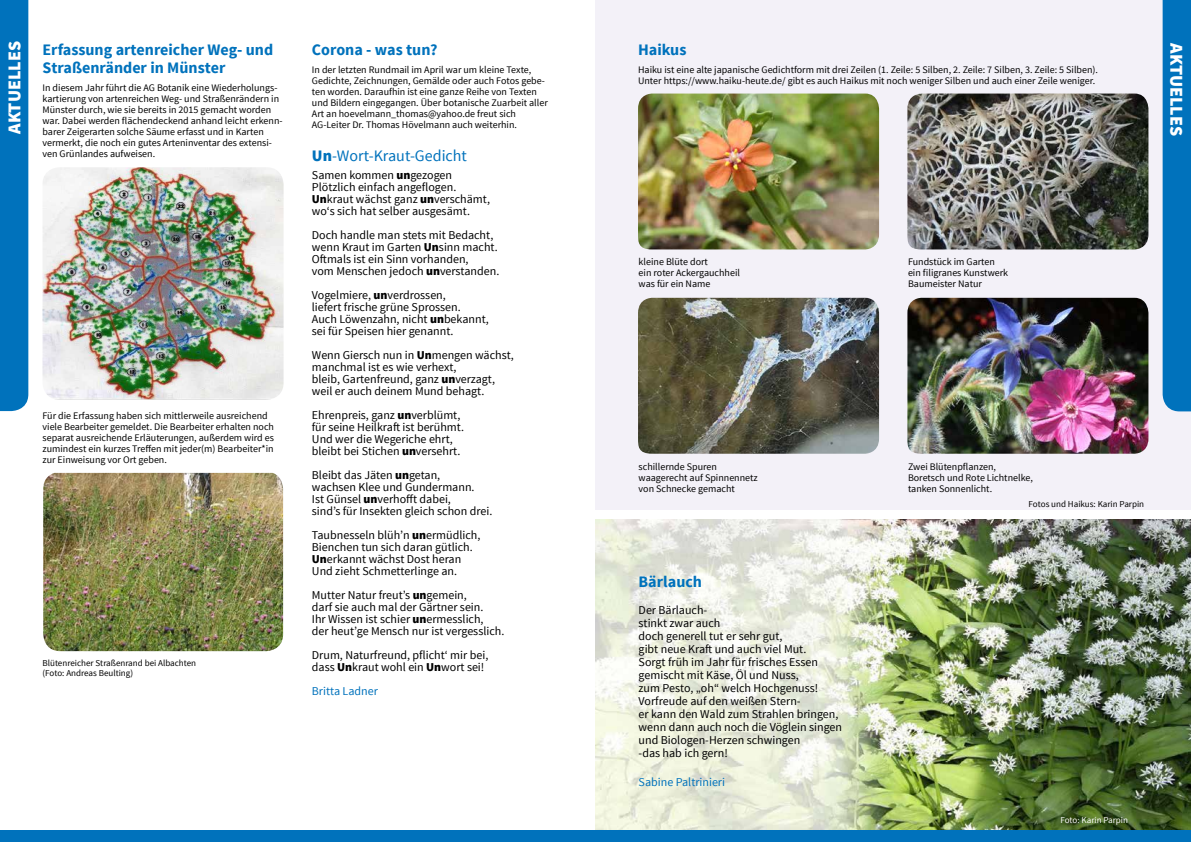
<style>
.page{position:relative;width:1191px;height:842px;background:#fff}
.page>*{position:absolute;margin:0;border:0;box-sizing:border-box;transform-origin:0 0}
.t1{font:900 18px "Source Sans Pro";color:#fff}
.t2{font:700 16px/18px "Source Sans Pro";color:#0072bc}
.t3{font:16px "Source Sans Pro";color:#0072bc}
.t4{font:12px/12px "Source Sans Pro";color:#000}
.t5{font:12px "Source Sans Pro";color:#0072bc}
.t6{font:10px/11px "Source Sans Pro";color:#000}
.t7{font:9px/10px "Source Sans Pro";color:#000}
.t8{font:9px "Source Sans Pro";color:#fff}
.s1{font-weight:900}
</style>
<div class="page">
<div style="left:595px;top:0;width:596px;height:510px;background:#f3f1f8"></div>
<div style="left:0;top:0;width:28px;height:411px;background:#0072bc"></div>
<img style="left:43px;top:473px;width:240px;height:178px">
<div style="left:1162px;top:0;width:29px;height:411px;background:#0072bc"></div>
<img style="left:907px;top:298px;width:241px;height:156px">
<img style="left:638px;top:94px;width:241px;height:155px">
<img style="left:907px;top:94px;width:241px;height:155px">
<img style="left:638px;top:298px;width:241px;height:156px">
<img style="left:595px;top:520px;width:596px;height:311px">
<div style="left:0;top:831px;width:1191px;height:11px;background:#0072bc"></div>
<img style="left:43px;top:167px;width:240px;height:233px">
<h1 class="t1" style="left:3px;top:134px;width:93px;rotate:-90deg">AKTUELLES</h1>
<h2 class="t2" style="left:312px;top:41px;width:127px">Corona - was tun?</h2>
<h2 class="t2" style="left:43px;top:41px;width:232px">Erfassung artenreicher Weg- und<br>Straßenränder in Münster</h2>
<p class="t6" style="left:43px;top:82px;width:241px">In diesem Jahr führt die AG Botanik eine Wiederholungs&shy;kartierung von artenreichen Weg- und Straßenrändern in Münster durch, wie sie bereits in 2015 gemacht worden war. Dabei werden flächendeckend anhand leicht erkenn&shy;barer Zeigerarten solche Säume erfasst und in Karten vermerkt, die noch ein gutes Arteninventar des extensi&shy;ven Grünlandes aufweisen.</p>
<p class="t6" style="left:312px;top:64px;width:237px">In der letzten Rundmail im April war um kleine Texte, Gedichte, Zeichnungen, Gemälde oder auch Fotos gebe&shy;ten worden. Daraufhin ist eine ganze Reihe von Texten und Bildern eingegangen. Über botanische Zuarbeit aller Art an hoevelmann_thomas@yahoo.de freut sich AG-Leiter Dr. Thomas Hövelmann auch weiterhin.</p>
<h2 class="t3" style="left:312px;top:145px;width:157px"><span class="s1">Un</span>-Wort-Kraut-Gedicht</h2>
<p class="t4" style="left:312px;top:169px;width:180px">Samen kommen <span class="s1">un</span>gezogen<br>Plötzlich einfach angeflogen.<br><span class="s1">Un</span>kraut wächst ganz <span class="s1">un</span>verschämt, wo‘s sich hat selber ausgesämt.</p>
<p class="t4" style="left:312px;top:229px;width:189px">Doch handle man stets mit Bedacht, wenn Kraut im Garten <span class="s1">Un</span>sinn macht.<br>Oftmals ist ein Sinn vorhanden,<br>vom Menschen jedoch <span class="s1">un</span>verstanden.</p>
<p class="t4" style="left:312px;top:289px;width:178px">Vogelmiere, <span class="s1">un</span>verdrossen,<br>liefert frische grüne Sprossen.<br>Auch Löwenzahn, nicht <span class="s1">un</span>bekannt, sei für Speisen hier genannt.</p>
<p class="t4" style="left:312px;top:349px;width:203px">Wenn Giersch nun in <span class="s1">Un</span>mengen wächst, manchmal ist es wie verhext,<br>bleib, Gartenfreund, ganz <span class="s1">un</span>verzagt, weil er auch deinem Mund behagt.</p>
<p class="t4" style="left:312px;top:409px;width:154px">Ehrenpreis, ganz <span class="s1">un</span>verblümt, für seine Heilkraft ist berühmt.<br>Und wer die Wegeriche ehrt, bleibt bei Stichen <span class="s1">un</span>versehrt.</p>
<p class="t4" style="left:312px;top:469px;width:182px">Bleibt das Jäten <span class="s1">un</span>getan,<br>wachsen Klee und Gundermann.<br>Ist Günsel <span class="s1">un</span>verhofft dabei,<br>sind’s für Insekten gleich schon drei.</p>
<p class="t4" style="left:312px;top:529px;width:170px">Taubnesseln blüh’n <span class="s1">un</span>ermüdlich,<br>Bienchen tun sich daran gütlich.<br><span class="s1">Un</span>erkannt wächst Dost heran<br>Und zieht Schmetterlinge an.</p>
<p class="t4" style="left:312px;top:589px;width:194px">Mutter Natur freut’s <span class="s1">un</span>gemein,<br>darf sie auch mal der Gärtner sein.<br>Ihr Wissen ist schier <span class="s1">un</span>ermesslich,<br>der heut’ge Mensch nur ist vergesslich.</p>
<p class="t4" style="left:312px;top:649px;width:178px">Drum, Naturfreund, pflicht‘ mir bei, dass <span class="s1">Un</span>kraut wohl ein <span class="s1">Un</span>wort sei!</p>
<p class="t5" style="left:312px;top:683px;width:67px">Britta Ladner</p>
<p class="t6" style="left:43px;top:410px;width:233px">Für die Erfassung haben sich mittlerweile ausreichend viele Bearbeiter gemeldet. Die Bearbeiter erhalten noch separat ausreichende Erläuterungen, außerdem wird es zumindest ein kurzes Treffen mit jeder(m) Bearbeiter*in zur Einweisung vor Ort geben.</p>
<p class="t7" style="left:43px;top:658px;width:155px">Blütenreicher Straßenrand bei Albachten (Foto: Andreas Beulting)</p>
<h2 class="t2" style="left:638px;top:41px;width:50px">Haikus</h2>
<p class="t6" style="left:638px;top:64px;width:461px">Haiku ist eine alte japanische Gedichtform mit drei Zeilen (1. Zeile: 5 Silben, 2. Zeile: 7 Silben, 3. Zeile: 5 Silben).<br>Unter https://www.haiku-heute.de/ gibt es auch Haikus mit noch weniger Silben und auch einer Zeile weniger.</p>
<p class="t6" style="left:638px;top:257px;width:103px">kleine Blüte dort<br>ein roter Ackergauchheil was für ein Name</p>
<p class="t6" style="left:908px;top:257px;width:102px">Fundstück im Garten ein filigranes Kunstwerk<br>Baumeister Natur</p>
<h1 class="t1" style="left:1188px;top:43px;width:93px;rotate:90deg">AKTUELLES</h1>
<p class="t6" style="left:638px;top:462px;width:121px">schillernde Spuren waagerecht auf Spinnennetz von Schnecke gemacht</p>
<p class="t6" style="left:908px;top:462px;width:126px">Zwei Blütenpflanzen,<br>Boretsch und Rote Lichtnelke, tanken Sonnenlicht.</p>
<h2 class="t2" style="left:638px;top:573px;width:65px">Bärlauch</h2>
<p class="t4" style="left:638px;top:604px;width:205px;line-height:13px">Der Bärlauch-<br>stinkt zwar auch<br>doch generell tut er sehr gut,<br>gibt neue Kraft und auch viel Mut.<br>Sorgt früh im Jahr für frisches Essen gemischt mit Käse, Öl und Nuss,<br>zum Pesto, „oh“ welch Hochgenuss!<br>Vorfreude auf den weißen Stern-<br>er kann den Wald zum Strahlen bringen, wenn dann auch noch die Vöglein singen und Biologen-Herzen schwingen<br>-das hab ich gern!</p>
<p class="t5" style="left:638px;top:774px;width:88px">Sabine Paltrinieri</p>
<p class="t7" style="left:1028px;top:499px;width:117px">Fotos und Haikus: Karin Parpin</p>
<p class="t8" style="left:1060px;top:815px;width:69px">Foto: Karin Parpin</p>
</div>
